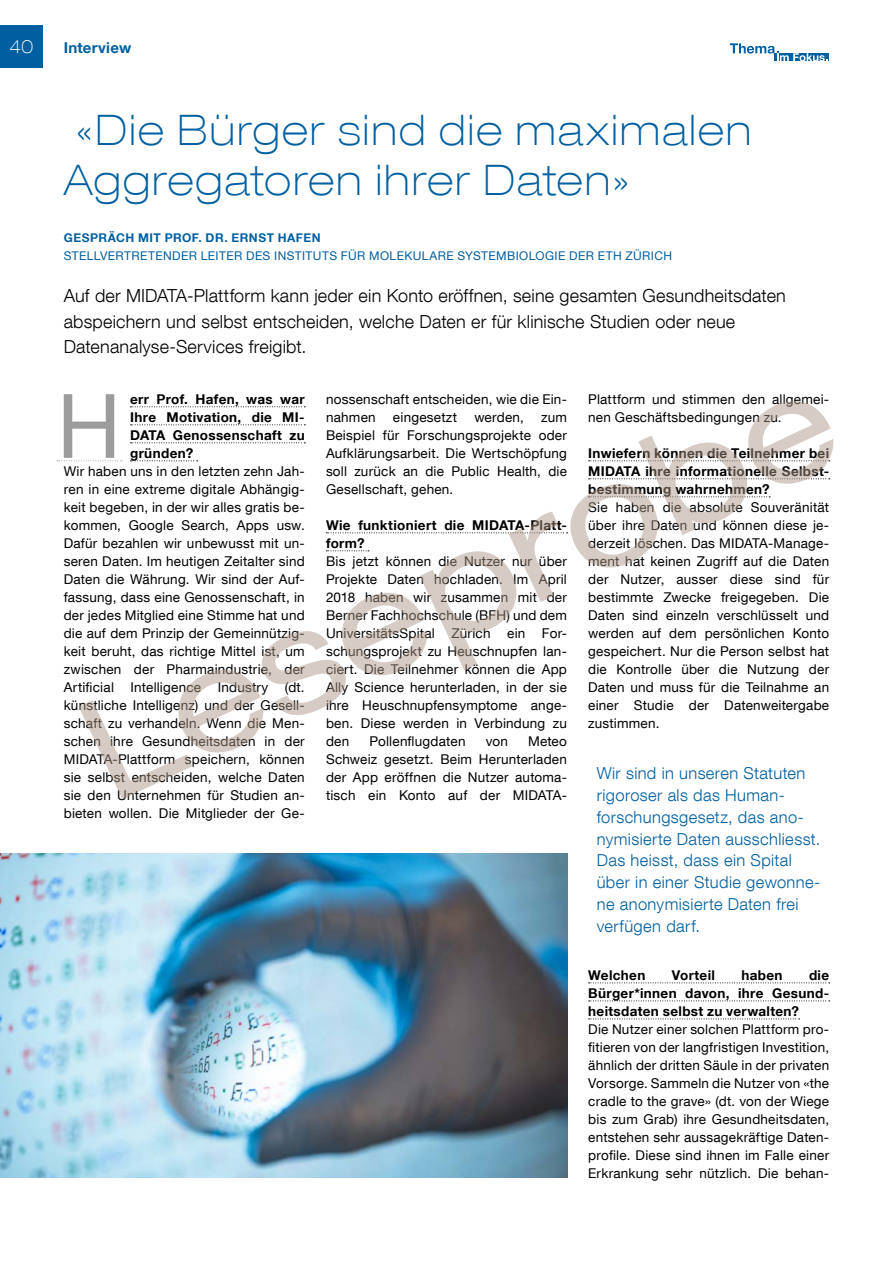
<style>
.page{position:relative;width:893px;height:1263px;background:#fff}
.page>*{position:absolute;margin:0;border:0;box-sizing:border-box;transform-origin:0 0}
.t1{font:89.1px "Helvetica Neue LT Com";color:#9c9c9d}
.t2{font:100 expanded 42px/50.4px "Helvetica Neue LT Com";letter-spacing:.045em;color:#005fa1}
.t3{font:300 18px/25.5px "Helvetica Neue LT Com";letter-spacing:.01em;color:#000}
.t4{font:100 expanded 18px "Helvetica Neue LT Com";color:#fff}
.t5{font:300 16.5px/21.8px "Helvetica Neue LT Com";letter-spacing:.025em;color:#005fa1}
.t6{font:700 15px "Helvetica Neue LT Com";letter-spacing:.015em;color:#005fa1}
.t7{font:13.5px/18px "Helvetica Neue LT Com";letter-spacing:.015em;color:#000;text-align:justify}
.t8{font:700 13.5px/18px "Helvetica Neue LT Com";letter-spacing:.025em;color:#000;text-align:justify}
.t9{font:12px "Helvetica Neue LT Com";letter-spacing:.035em;color:#005fa1}
.t10{font:700 12px "Helvetica Neue LT Com";letter-spacing:.04em;color:#005fa1}
</style>
<div class="page">
<svg style="left:827px;top:53px;width:2px;height:8px"></svg>
<svg style="left:730px;top:43px;width:97px;height:18px"></svg>
<div style="left:0;top:26px;width:43px;height:42px;background:#005fa1"></div>
<svg style="left:57px;top:460px;width:22px;height:1px"></svg>
<svg style="left:589px;top:982px;width:241px;height:1px"></svg>
<svg style="left:589px;top:1000px;width:241px;height:1px"></svg>
<svg style="left:589px;top:1018px;width:211px;height:1px"></svg>
<img style="left:0;top:854px;width:567px;height:324px">
<svg style="left:79px;top:401px;width:755px;height:398px"></svg>
<h3 class="t4" style="left:10px;top:36px;width:25px">40</h3>
<p class="t6" style="left:64px;top:38px;width:69px">Interview</p>
<h2 class="t2" style="left:64px;top:104px;width:689px">«Die Bürger sind die maximalen<br>Aggregatoren ihrer Daten»</h2>
<p class="t10" style="left:64px;top:230px;width:258px">GESPRÄCH MIT PROF. DR. ERNST HAFEN</p>
<p class="t9" style="left:64px;top:248px;width:610px">STELLVERTRETENDER LEITER DES INSTITUTS FÜR MOLEKULARE SYSTEMBIOLOGIE DER ETH ZÜRICH</p>
<h3 class="t3" style="left:64px;top:283px;width:724px">Auf der MIDATA-Plattform kann jeder ein Konto eröffnen, seine gesamten Gesundheitsdaten abspeichern und selbst entscheiden, welche Daten er für klinische Studien oder neue<br>Datenanalyse-Services freigibt.</h3>
<h1 class="t1" style="left:57px;top:371px;width:66px">H</h1>
<p class="t8" style="left:130px;top:390px;width:176px">err Prof. Hafen, was war Ihre Motivation, die MI-DATA Genossenschaft zu gründen?</p>
<p class="t7" style="left:64px;top:462px;width:242px">Wir haben uns in den letzten zehn Jah&shy;ren in eine extreme digitale Abhängig&shy;keit begeben, in der wir alles gratis be&shy;kommen, Google Search, Apps usw.<br>Dafür bezahlen wir unbewusst mit un&shy;seren Daten. Im heutigen Zeitalter sind Daten die Währung. Wir sind der Auf&shy;fassung, dass eine Genossenschaft, in der jedes Mitglied eine Stimme hat und die auf dem Prinzip der Gemeinnützig&shy;keit beruht, das richtige Mittel ist, um zwischen der Pharmaindustrie, der Artificial Intelligence Industry (dt. künstliche Intelligenz) und der Gesell&shy;schaft zu verhandeln. Wenn die Men&shy;schen ihre Gesundheitsdaten in der MIDATA-Plattform speichern, können sie selbst entscheiden, welche Daten sie den Unternehmen für Studien an&shy;bieten wollen. Die Mitglieder der Ge-</p>
<p class="t7" style="left:326px;top:390px;width:242px">nossenschaft entscheiden, wie die Ein&shy;nahmen</p>
<p class="t7" style="left:588px;top:390px;width:242px">Plattform und stimmen den allgemei&shy;nen Geschäftsbedingungen zu.</p>
<p class="t8" style="left:588px;top:444px;width:242px">Inwiefern können die Teilnehmer bei MIDATA ihre informationelle Selbst&shy;bestimmung wahrnehmen?</p>
<p class="t7" style="left:588px;top:498px;width:242px">Sie haben die absolute Souveränität über ihre Daten und können diese je&shy;derzeit löschen. Das MIDATA-Manage&shy;ment hat keinen Zugriff auf die Daten der Nutzer, ausser diese sind für bestimmte Zwecke freigegeben. Die Daten sind einzeln verschlüsselt und werden auf dem persönlichen Konto gespeichert. Nur die Person selbst hat die Kontrolle über die Nutzung der Daten und muss für die Teilnahme an einer Studie der Datenweitergabe zustimmen.</p>
<p class="t5" style="left:597px;top:762px;width:225px">Wir sind in unseren Statuten rigoroser als das Human&shy;forschungsgesetz, das ano&shy;nymisierte Daten ausschliesst.<br>Das heisst, dass ein Spital über in einer Studie gewonne&shy;ne anonymisierte Daten frei verfügen darf.</p>
<p class="t8" style="left:588px;top:966px;width:59px">Welchen</p>
<p class="t8" style="left:672px;top:966px;width:45px">Vorteil</p>
<p class="t8" style="left:741px;top:966px;width:43px">haben</p>
<p class="t7" style="left:393px;top:408px;width:66px">eingesetzt</p>
<p class="t7" style="left:474px;top:408px;width:51px">werden,</p>
<p class="t7" style="left:326px;top:408px;width:242px;text-indent:215px">zum Beispiel für Forschungsprojekte oder Aufklärungsarbeit. Die Wertschöpfung soll zurück an die Public Health, die Gesellschaft, gehen.</p>
<p class="t8" style="left:326px;top:516px;width:242px">Wie funktioniert die MIDATA-Platt&shy;form?</p>
<p class="t7" style="left:326px;top:552px;width:242px">Bis jetzt können die Nutzer nur über Projekte Daten hochladen. Im April 2018 haben wir zusammen mit der Berner Fachhochschule (BFH) und dem UniversitätsSpital Zürich ein For&shy;schungsprojekt zu Heuschnupfen lan&shy;ciert. Die Teilnehmer können die App Ally Science herunterladen, in der sie ihre Heuschnupfensymptome ange&shy;ben. Diese werden in Verbindung zu den</p>
<p class="t7" style="left:369px;top:732px;width:98px">Pollenflugdaten</p>
<p class="t7" style="left:486px;top:732px;width:24px">von</p>
<p class="t7" style="left:326px;top:732px;width:242px;text-indent:202px">Meteo Schweiz gesetzt. Beim Herunterladen der App eröffnen die Nutzer automa&shy;tisch ein Konto auf der MIDATA-</p>
<p class="t8" style="left:588px;top:966px;width:242px;text-indent:221px">die Bürger*innen davon, ihre Gesund&shy;heitsdaten selbst zu verwalten?</p>
<p class="t7" style="left:588px;top:1020px;width:242px">Die Nutzer einer solchen Plattform pro&shy;fitieren von der langfristigen Investition, ähnlich der dritten Säule in der privaten Vorsorge. Sammeln die Nutzer von «the cradle to the grave» (dt. von der Wiege bis zum Grab) ihre Gesundheitsdaten, entstehen sehr aussagekräftige Daten&shy;profile. Diese sind ihnen im Falle einer Erkrankung sehr nützlich. Die behan-</p>
</div>
